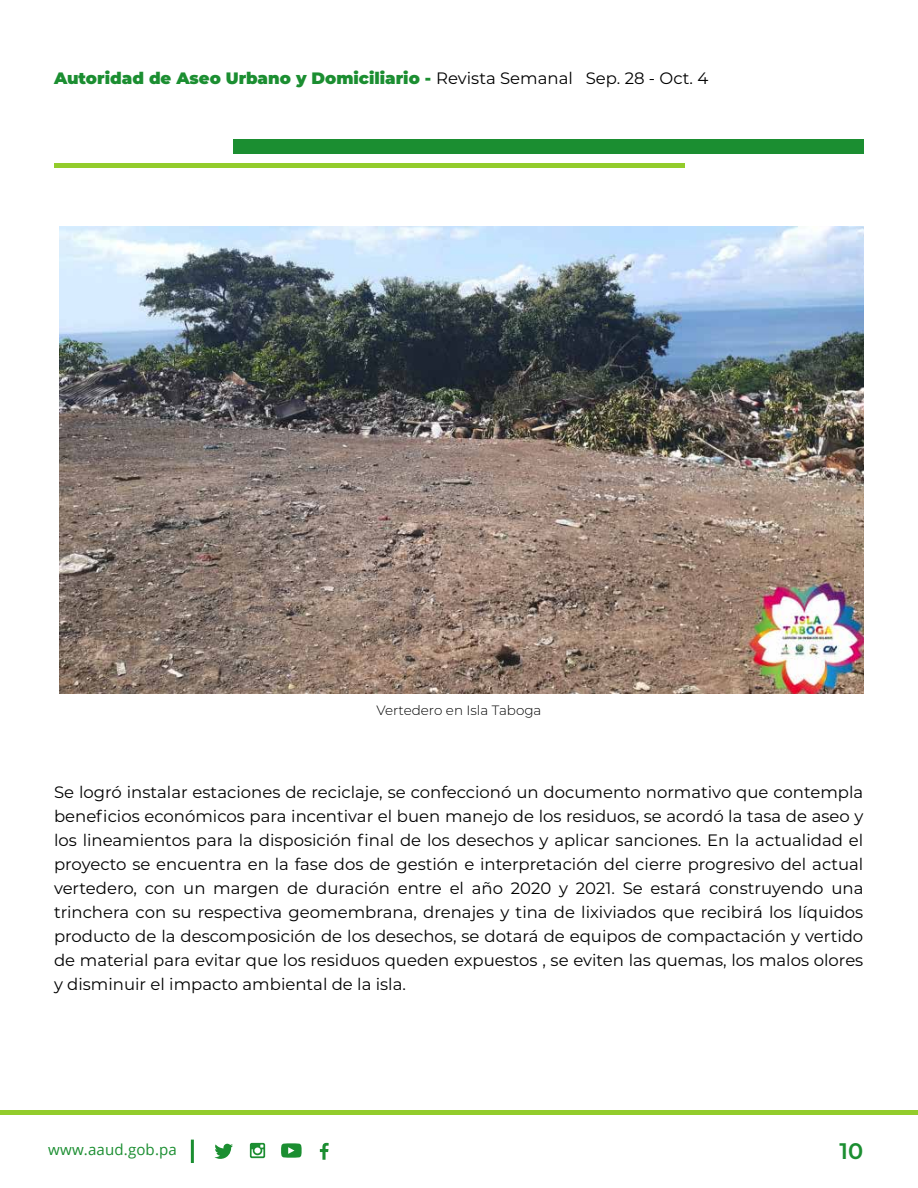
<style>
.page{position:relative;width:918px;height:1188px;background:#fff}
.page>*{position:absolute;margin:0;border:0;box-sizing:border-box;transform-origin:0 0}
.t1{font:600 22.5px "Montserrat";color:#1b8e31}
.t2{font:16.5px/24px "Montserrat";color:#000;text-align:justify}
.t3{font:900 16.5px "Montserrat";color:#1b8e31}
.t4{font:15px "Open Sans";letter-spacing:.01em;color:#1b8e31}
.t5{font:300 13.5px "Montserrat";color:#000}
.s1{font-weight:400;color:#000}
</style>
<div class="page">
<hr style="left:0;top:1111px;width:918px;height:4px;background:#93cc2c">
<img style="left:60px;top:227px;width:804px;height:466px">
<div style="left:54px;top:163px;width:630px;height:5px;background:#93cc2c"></div>
<div style="left:234px;top:139px;width:630px;height:15px;background:#1b8e31"></div>
<hr style="left:191px;top:1140px;width:3px;height:23px;background:#1b8e31">
<svg style="left:214px;top:1144px;width:19px;height:15px"></svg>
<svg style="left:250px;top:1143px;width:15px;height:15px"></svg>
<svg style="left:320px;top:1143px;width:9px;height:17px"></svg>
<svg style="left:281px;top:1143px;width:21px;height:15px"></svg>
<p class="t3" style="left:54px;top:66px;width:656px">Autoridad de Aseo Urbano y Domiciliario - <span class="s1">Revista Semanal Sep. 28 - Oct. 4</span></p>
<p class="t5" style="left:377px;top:701px;width:166px">Vertedero en Isla Taboga</p>
<p class="t2" style="left:54px;top:780px;width:811px">Se logró instalar estaciones de reciclaje, se confeccionó un documento normativo que contempla beneficios económicos para incentivar el buen manejo de los residuos, se acordó la tasa de aseo y los lineamientos para la disposición final de los desechos y aplicar sanciones. En la actualidad el proyecto se encuentra en la fase dos de gestión e interpretación del cierre progresivo del actual vertedero, con un margen de duración entre el año 2020 y 2021. Se estará construyendo una trinchera con su respectiva geomembrana, drenajes y tina de lixiviados que recibirá los líquidos producto de la descomposición de los desechos, se dotará de equipos de compactación y vertido de material para evitar que los residuos queden expuestos , se eviten las quemas, los malos olores y disminuir el impacto ambiental de la isla.</p>
<p class="t4" style="left:48px;top:1140px;width:130px">www.aaud.gob.pa</p>
<h1 class="t1" style="left:840px;top:1135px;width:25px">10</h1>
</div>
